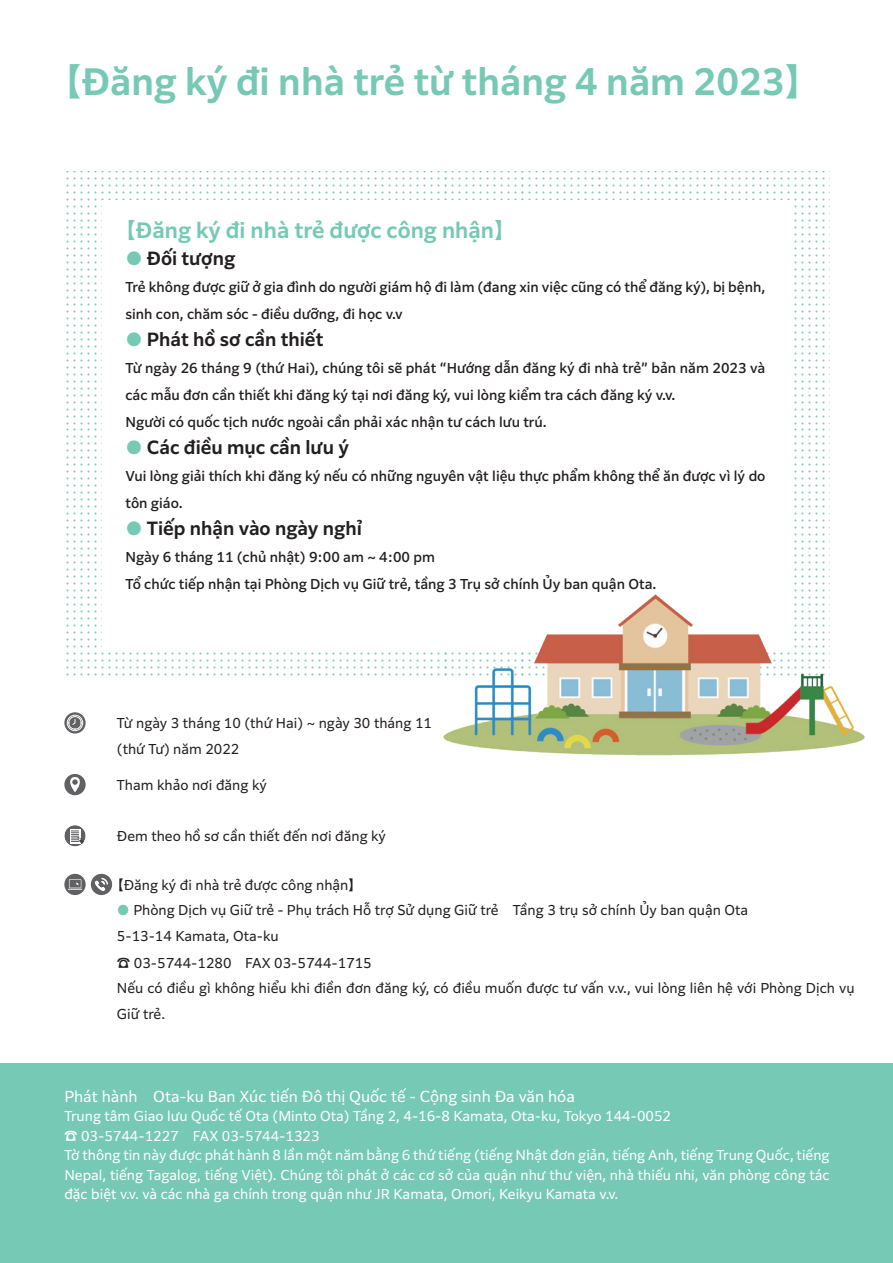
<style>
.page{position:relative;width:893px;height:1263px;background:#fff}
.page>*{position:absolute;margin:0;border:0;box-sizing:border-box;transform-origin:0 0}
.t1{font:600 36px "Clarimo UDPE";color:#76c9b4}
.t2{font:600 21px "Clarimo UDPE";color:#76c9b4}
.t3{font:600 18px "Clarimo UDPE";color:#231f20}
.t4{font:15px "Clarimo UDPE";color:#fff}
.t5{font:500 13.5px/27px "Clarimo UDPE";color:#231f20}
.t6{font:13.5px/19.5px "Clarimo UDPE";color:#fff}
.t7{font:13.5px/25.5px "Clarimo UDPE";color:#231f20}
.s1{font-family:"Hira Kaku Std W5";font-weight:400}
.s2{color:#76c9b4}
.s3{font-family:"Hira Kaku Std W4"}
.s4{font-family:"Hira Kaku Std W5"}
</style>
<div class="page">
<div style="left:0;top:1064px;width:893px;height:199px;background:#76c9b4"></div>
<svg style="left:675px;top:171px;width:73px;height:29px"></svg>
<svg style="left:599px;top:171px;width:72px;height:29px"></svg>
<svg style="left:522px;top:171px;width:77px;height:29px"></svg>
<svg style="left:451px;top:171px;width:71px;height:29px"></svg>
<svg style="left:794px;top:428px;width:31px;height:127px"></svg>
<svg style="left:752px;top:171px;width:73px;height:254px"></svg>
<svg style="left:374px;top:171px;width:73px;height:29px"></svg>
<svg style="left:297px;top:171px;width:73px;height:29px"></svg>
<svg style="left:220px;top:171px;width:73px;height:29px"></svg>
<svg style="left:143px;top:171px;width:73px;height:29px"></svg>
<svg style="left:66px;top:171px;width:73px;height:254px"></svg>
<svg style="left:374px;top:652px;width:52px;height:24px"></svg>
<svg style="left:297px;top:652px;width:73px;height:24px"></svg>
<svg style="left:220px;top:652px;width:73px;height:24px"></svg>
<svg style="left:143px;top:652px;width:73px;height:24px"></svg>
<svg style="left:66px;top:428px;width:73px;height:248px"></svg>
<div style="left:102px;top:200px;width:689px;height:451px;background:#fff"></div>
<svg style="left:64px;top:712px;width:22px;height:21px"></svg>
<div style="left:67px;top:715px;width:16px;height:16px;border:1px solid #fff;border-radius:50%"></div>
<div style="left:68px;top:716px;width:14px;height:13px;border:1px solid #fff;border-radius:50%"></div>
<svg style="left:69px;top:719px;width:12px;height:10px"></svg>
<div style="left:64px;top:774px;width:22px;height:21px;background:#616164;border-radius:50%"></div>
<svg style="left:70px;top:777px;width:10px;height:15px"></svg>
<svg style="left:64px;top:825px;width:22px;height:21px"></svg>
<div style="left:70px;top:829px;width:10px;height:14px;background:#aaaaab"></div>
<svg style="left:71px;top:831px;width:15px;height:15px"></svg>
<img style="left:430px;top:555px;width:435px;height:201px">
<div style="left:64px;top:874px;width:22px;height:21px;background:#616164;border-radius:50%"></div>
<svg style="left:68px;top:879px;width:14px;height:11px"></svg>
<div style="left:91px;top:874px;width:21px;height:21px;background:#616164;border-radius:50%"></div>
<svg style="left:95px;top:878px;width:13px;height:13px"></svg>
<p class="t1" style="left:46px;top:53px;width:776px"><span class="s1">【</span>Đăng ký đi nhà trẻ từ tháng 4 năm 2023<span class="s1">】</span></p>
<p class="t2" style="left:115px;top:213px;width:402px"><span class="s1">【</span>Đăng ký đi nhà trẻ được công nhận<span class="s1">】</span></p>
<p class="t3" style="left:125px;top:244px;width:111px"><span class="s2">●</span> Đối tượng</p>
<p class="t5" style="left:125px;top:272px;width:641px">Trẻ không được giữ ở gia đình do người giám hộ đi làm (đang xin việc cũng có thể đăng ký), bị bệnh, sinh con, chăm sóc - điều dưỡng, đi học v.v</p>
<p class="t3" style="left:125px;top:325px;width:199px"><span class="s2">●</span> Phát hồ sơ cần thiết</p>
<p class="t5" style="left:125px;top:353px;width:641px">Từ ngày 26 tháng 9 (thứ Hai), chúng tôi sẽ phát “Hướng dẫn đăng ký đi nhà trẻ” bản năm 2023 và các mẫu đơn cần thiết khi đăng ký tại nơi đăng ký, vui lòng kiểm tra cách đăng ký v.v.</p>
<p class="t5" style="left:125px;top:407px;width:423px">Người có quốc tịch nước ngoài cần phải xác nhận tư cách lưu trú.</p>
<p class="t3" style="left:125px;top:433px;width:225px"><span class="s2">●</span> Các điều mục cần lưu ý</p>
<p class="t5" style="left:125px;top:461px;width:642px">Vui lòng giải thích khi đăng ký nếu có những nguyên vật liệu thực phẩm không thể ăn được vì lý do tôn giáo.</p>
<p class="t3" style="left:125px;top:514px;width:238px"><span class="s2">●</span> Tiếp nhận vào ngày nghỉ</p>
<p class="t5" style="left:125px;top:542px;width:311px">Ngày 6 tháng 11 (chủ nhật) 9:00 am ~ 4:00 pm</p>
<p class="t5" style="left:125px;top:569px;width:532px">Tổ chức tiếp nhận tại Phòng Dịch vụ Giữ trẻ, tầng 3 Trụ sở chính Ủy ban quận Ota.</p>
<p class="t7" style="left:117px;top:709px;width:317px">Từ ngày 3 tháng 10 (thứ Hai) ~ ngày 30 tháng 11 (thứ Tư) năm 2022</p>
<p class="t7" style="left:117px;top:771px;width:151px">Tham khảo nơi đăng ký</p>
<p class="t7" style="left:117px;top:822px;width:271px">Đem theo hồ sơ cần thiết đến nơi đăng ký</p>
<p class="t7" style="left:110px;top:871px;width:253px"><span class="s3">【</span>Đăng ký đi nhà trẻ được công nhận<span class="s3">】</span></p>
<p class="t7" style="left:117px;top:897px;width:633px"><span class="s2">●</span> Phòng Dịch vụ Giữ trẻ - Phụ trách Hỗ trợ Sử dụng Giữ trẻ Tầng 3 trụ sở chính Ủy ban quận Ota</p>
<p class="t7" style="left:117px;top:922px;width:163px">5-13-14 Kamata, Ota-ku</p>
<p class="t7" style="left:117px;top:949px;width:256px"><span class="s3">☎</span> 03-5744-1280 FAX 03-5744-1715</p>
<p class="t7" style="left:117px;top:975px;width:739px">Nếu có điều gì không hiểu khi điền đơn đăng ký, có điều muốn được tư vấn v.v., vui lòng liên hệ với Phòng Dịch vụ<br>Giữ trẻ.</p>
<p class="t4" style="left:64px;top:1084px;width:512px">Phát hành Ota-ku Ban Xúc tiến Đô thị Quốc tế - Cộng sinh Đa văn hóa</p>
<p class="t6" style="left:64px;top:1105px;width:608px">Trung tâm Giao lưu Quốc tế Ota (Minto Ota) Tầng 2, 4-16-8 Kamata, Ota-ku, Tokyo 144-0052 <span class="s4">☎</span> 03-5744-1227 FAX 03-5744-1323</p>
<p class="t6" style="left:64px;top:1144px;width:767px;text-align:justify">Tờ thông tin này được phát hành 8 lần một năm bằng 6 thứ tiếng (tiếng Nhật đơn giản, tiếng Anh, tiếng Trung Quốc, tiếng Nepal, tiếng Tagalog, tiếng Việt). Chúng tôi phát ở các cơ sở của quận như thư viện, nhà thiếu nhi, văn phòng công tác đặc biệt v.v. và các nhà ga chính trong quận như JR Kamata, Omori, Keikyu Kamata v.v.</p>
</div>
